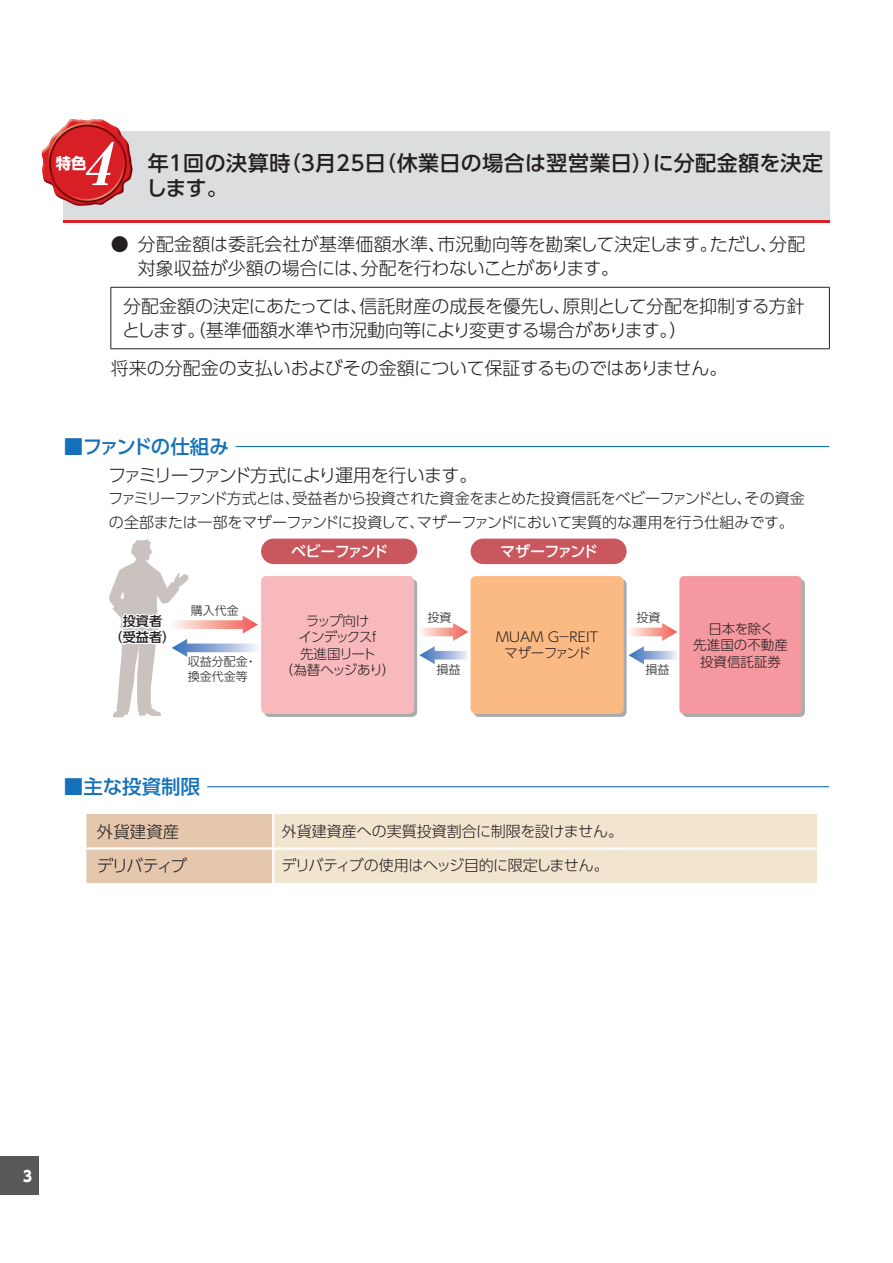
<style>
.page{position:relative;width:893px;height:1263px;background:#fff}
.page>*{position:absolute;margin:0;border:0;box-sizing:border-box;transform-origin:0 0}
.t1{font:italic 58.5px "Midashi Min Pr 5 MA31";color:#fff;scale:1.04 1}
.t2{font:500 21px/25.5px "UD Shin Go Pro";letter-spacing:.02em;color:#231f20}
.t3{font:500 19.5px "UD Shin Go Pro";letter-spacing:-.06em;color:#1471b9}
.t4{font:500 19.5px "UD Shin Go Pro";letter-spacing:-.005em;color:#1471b9}
.t5{font:300 18px/24px "UD Shin Go Pro";letter-spacing:-.01em;color:#231f20}
.t6{font:300 18px "UD Shin Go Pro";letter-spacing:-.065em;color:#231f20}
.t7{font:300 16.5px "UD Shin Go Pro";letter-spacing:-.03em;color:#231f20}
.t8{font:700 15.3px "UD Shin Go Pro";color:#fff}
.t9{font:300 15px/24px "UD Shin Go Pro";letter-spacing:-.02em;color:#231f20}
.t10{font:300 15px "UD Shin Go Pro";color:#231f20}
.t11{font:500 15px "UD Shin Go Pro";letter-spacing:-.085em;color:#fff}
.t12{font:800 15px "UD Shin Go Pro";color:#fff;scale:.9 1}
.t13{font:300 13.5px/16.5px "UD Shin Go Pro";letter-spacing:-.09em;color:#231f20;text-align:center}
.t14{font:300 13.5px/16.5px "UD Shin Go Pro";color:#231f20;text-align:center}
.t15{font:300 13.5px/16.5px "UD Shin Go Pro";letter-spacing:-.15em;color:#231f20;text-align:center}
.t16{font:500 13.2px/15.8px "UD Shin Go Pro";color:#231f20;text-align:center}
.t17{font:300 12px/14.9px "UD Shin Go Pro";color:#231f20}
</style>
<div class="page">
<div style="left:0;top:1157px;width:38px;height:38px;background:#57585a"></div>
<div style="left:63px;top:131px;width:766px;height:92px;background:#dcdddf"></div>
<hr style="left:63px;top:220px;width:766px;height:3px;background:#da2128">
<img style="left:41px;top:119px;width:92px;height:87px">
<svg style="left:110px;top:287px;width:28px;height:1px"></svg>
<hr style="left:110px;top:288px;width:1px;height:60px;background:#231f20">
<hr style="left:138px;top:287px;width:692px;height:1px;background:#231f20">
<hr style="left:829px;top:288px;width:1px;height:60px;background:#231f20">
<svg style="left:110px;top:348px;width:28px;height:1px"></svg>
<hr style="left:138px;top:348px;width:692px;height:1px;background:#231f20">
<hr style="left:236px;top:446px;width:593px;height:1px;background:#1471b9">
<svg style="left:109px;top:539px;width:149px;height:178px"></svg>
<div style="left:264px;top:579px;width:153px;height:138px;background:linear-gradient(to right,#a9acaf,#aaacaf);border-radius:5px"></div>
<div style="left:261px;top:576px;width:153px;height:138px;background:#f8b9bd;border-radius:5px"></div>
<div style="left:474px;top:579px;width:153px;height:138px;background:#a9acaf;border-radius:5px"></div>
<div style="left:471px;top:576px;width:153px;height:138px;background:#fbba83;border-radius:5px"></div>
<div style="left:682px;top:579px;width:123px;height:138px;background:#a9acaf;border-radius:5px"></div>
<div style="left:679px;top:576px;width:123px;height:138px;background:#f5989f;border-radius:5px"></div>
<svg style="left:419px;top:623px;width:49px;height:41px"></svg>
<svg style="left:628px;top:623px;width:49px;height:41px"></svg>
<div style="left:261px;top:539px;width:156px;height:25px;background:#c9575d;border-radius:13px"></div>
<div style="left:471px;top:539px;width:156px;height:25px;background:#c9575d;border-radius:13px"></div>
<hr style="left:207px;top:786px;width:622px;height:1px;background:#1471b9">
<svg style="left:86px;top:814px;width:731px;height:69px;background:#eeddc6"></svg>
<hr style="left:272px;top:814px;width:2px;height:33px;background:#fff">
<hr style="left:86px;top:847px;width:187px;height:3px;background:#fff">
<hr style="left:273px;top:847px;width:544px;height:3px;background:#fff">
<hr style="left:272px;top:850px;width:2px;height:33px;background:#fff">
<h1 class="t1" style="left:80px;top:118px;width:49px">4</h1>
<p class="t2" style="left:146px;top:149px;width:678px">年１回の決算時（３月25日（休業日の場合は翌営業日））に分配金額を決定します。</p>
<p class="t5" style="left:138px;top:231px;width:669px;text-indent:-27px">● 分配金額は委託会社が基準価額水準、市況動向等を勘案して決定します。ただし、分配対象収益が少額の場合には、分配を行わないことがあります。</p>
<p class="t5" style="left:122px;top:293px;width:684px">分配金額の決定にあたっては､信託財産の成長を優先し､原則として分配を抑制する方針とします。（基準価額水準や市況動向等により変更する場合があります。）</p>
<p class="t5" style="left:111px;top:356px;width:618px">将来の分配金の支払いおよびその金額について保証するものではありません。</p>
<p class="t8" style="left:56px;top:150px;width:32px">特色</p>
<p class="t3" style="left:64px;top:431px;width:166px">■ファンドの仕組み</p>
<p class="t6" style="left:108px;top:461px;width:371px">ファミリーファンド方式により運用を行います。</p>
<p class="t9" style="left:108px;top:485px;width:698px">ファミリーファンド方式とは、受益者から投資された資金をまとめた投資信託をベビーファンドとし、その資金の全部または一部をマザーファンドに投資して、マザーファンドにおいて実質的な運用を行う仕組みです。</p>
<p class="t16" style="left:110px;top:613px;width:67px">投資者<br>（受益者）</p>
<p class="t17" style="left:191px;top:602px;width:49px">購入代金</p>
<p class="t17" style="left:188px;top:654px;width:70px">収益分配金・換金代金等</p>
<p class="t11" style="left:291px;top:539px;width:99px">ベビーファンド</p>
<p class="t11" style="left:500px;top:539px;width:99px">マザーファンド</p>
<p class="t13" style="left:280px;top:612px;width:117px">ラップ向け<br>インデックスｆ<br>先進国リート<br>（為替ヘッジあり）</p>
<p class="t17" style="left:427px;top:609px;width:25px">投資</p>
<p class="t17" style="left:436px;top:662px;width:25px">損益</p>
<p class="t17" style="left:636px;top:609px;width:25px">投資</p>
<p class="t15" style="left:496px;top:628px;width:107px">ＭＵＡＭ Ｇ－ＲＥＩＴマザーファンド</p>
<p class="t14" style="left:693px;top:620px;width:96px">日本を除く<br>先進国の不動産投資信託証券</p>
<p class="t17" style="left:645px;top:662px;width:25px">損益</p>
<p class="t4" style="left:64px;top:771px;width:138px">■主な投資制限</p>
<p class="t7" style="left:97px;top:818px;width:84px">外貨建資産</p>
<p class="t10" style="left:282px;top:819px;width:343px">外貨建資産への実質投資割合に制限を設けません。</p>
<p class="t7" style="left:97px;top:852px;width:92px">デリバティブ</p>
<p class="t9" style="left:282px;top:853px;width:329px">デリバティブの使用はヘッジ目的に限定しません。</p>
<p class="t12" style="left:23px;top:1163px;width:11px">3</p>
</div>
